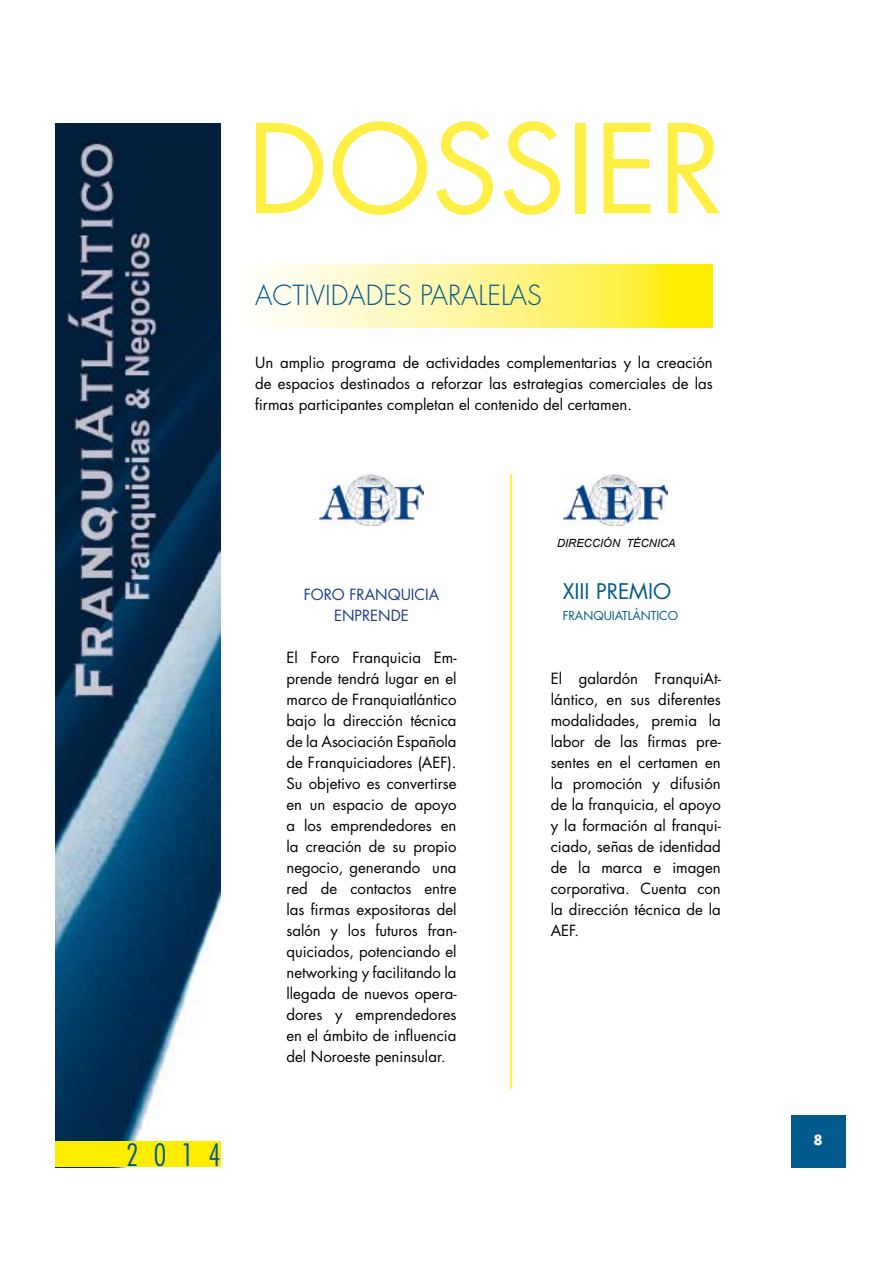
<style>
.page{position:relative;width:893px;height:1263px;background:#fff}
.page>*{position:absolute;margin:0;border:0;box-sizing:border-box;transform-origin:0 0}
.t1{font:120px "Futura";color:#ffef44}
.t2{font:300 condensed 30px "Futura";color:#005a8d}
.t3{font:300 27px "Futura";color:#005a8d}
.t4{font:21px "Futura";color:#005a8d}
.t5{font:15px/21px "Futura";color:#000;text-align:justify}
.t6{font:15px/21px "Futura";color:#1d3f8c;text-align:center}
.t7{font:700 13.5px "Futura";color:#fff}
.t8{font:12px "Futura";color:#005a8d}
.t9{font:italic 11.25px "Arial";color:#000}
</style>
<div class="page">
<img style="left:55px;top:123px;width:166px;height:1019px">
<div style="left:791px;top:1115px;width:54px;height:52px;background:#005a8d"></div>
<div style="left:55px;top:1142px;width:166px;height:25px;background:#ffed00"></div>
<svg style="left:267px;top:264px;width:446px;height:63px;background:#fff488"></svg>
<hr style="left:510px;top:474px;width:2px;height:615px;background:#ffed00">
<img style="left:564px;top:474px;width:104px;height:52px">
<img style="left:320px;top:474px;width:103px;height:52px">
<h1 class="t1" style="left:247px;top:87px;width:478px">DOSSIER</h1>
<h3 class="t3" style="left:255px;top:278px;width:288px">ACTIVIDADES PARALELAS</h3>
<p class="t5" style="left:255px;top:352px;width:459px">Un amplio programa de actividades complementarias y la creación de espacios destinados a reforzar las estrategias comerciales de las firmas participantes completan el contenido del certamen.</p>
<h2 class="t2" style="left:126px;top:1136px;width:96px">2014</h2>
<p class="t6" style="left:304px;top:583px;width:137px">FORO FRANQUICIA<br>ENPRENDE</p>
<p class="t5" style="left:286px;top:646px;width:172px">El Foro Franquicia Em&shy;prende tendrá lugar en el marco de Franquiatlántico bajo la dirección técnica de la Asociación Española de Franquiciadores (AEF).<br>Su objetivo es convertirse en un espacio de apoyo a los emprendedores en la creación de su propio negocio, generando una red de contactos entre las firmas expositoras del salón y los futuros fran&shy;quiciados, potenciando el networking y facilitando la llegada de nuevos opera&shy;dores y emprendedores en el ámbito de influencia del Noroeste peninsular.</p>
<p class="t9" style="left:557px;top:536px;width:120px">DIRECCIÓN TÉCNICA</p>
<h3 class="t4" style="left:563px;top:577px;width:110px">XIII PREMIO</h3>
<p class="t8" style="left:563px;top:607px;width:117px">FRANQUIATLÁNTICO</p>
<p class="t5" style="left:551px;top:668px;width:172px">El galardón FranquiAt&shy;lántico, en sus diferentes modalidades, premia la labor de las firmas pre&shy;sentes en el certamen en la promoción y difusión de la franquicia, el apoyo y la formación al franqui&shy;ciado, señas de identidad de la marca e imagen corporativa. Cuenta con la dirección técnica de la AEF.</p>
<p class="t7" style="left:813px;top:1131px;width:11px">8</p>
</div>
